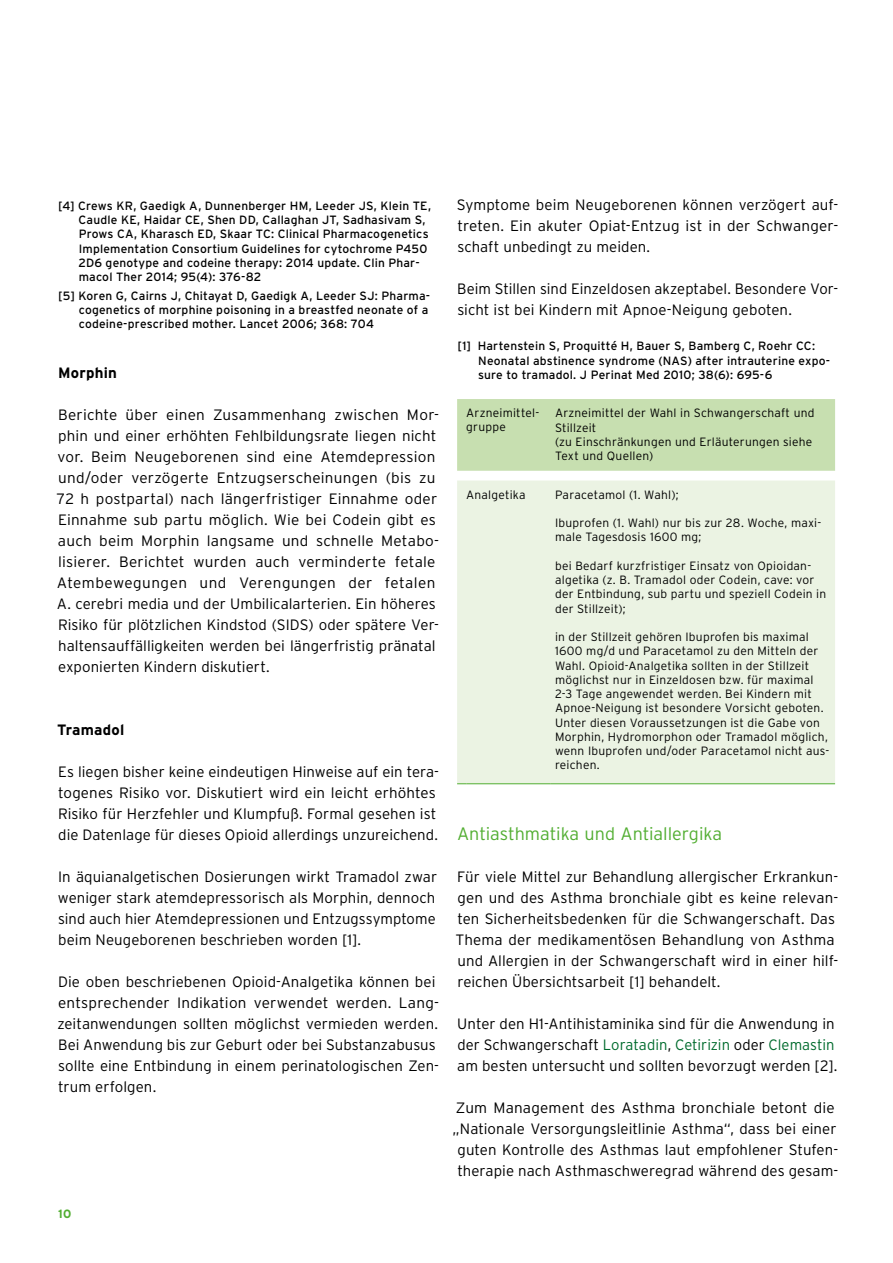
<style>
.page{position:relative;width:893px;height:1263px;background:#fff}
.page>*{position:absolute;margin:0;border:0;box-sizing:border-box;transform-origin:0 0}
.t1{font:300 18px "Interstate";letter-spacing:-.005em;color:#52ae32}
.t2{font:300 15px/21px "Interstate";letter-spacing:.005em;color:#000}
.t3{font:700 15px "Interstate";letter-spacing:.015em;color:#000}
.t4{font:300 12px/14.2px "Interstate";letter-spacing:.02em;color:#000}
.t5{font:12px/14.2px "Interstate";letter-spacing:.015em;color:#000}
.t6{font:700 12px "Interstate";color:#52ae32}
.s1{color:#006b2d}
</style>
<div class="page">
<div style="left:457px;top:399px;width:378px;height:72px;background:#c7dfb0"></div>
<div style="left:457px;top:480px;width:378px;height:303px;background:#ebf3e3"></div>
<hr style="left:466px;top:783px;width:85px;height:1px;background:#52ae32">
<hr style="left:551px;top:783px;width:284px;height:1px;background:#52ae32">
<p class="t5" style="left:78px;top:199px;width:354px;text-indent:-20px">[4] Crews KR, Gaedigk A, Dunnenberger HM, Leeder JS, Klein TE, Caudle KE, Haidar CE, Shen DD, Callaghan JT, Sadhasivam S, Prows CA, Kharasch ED, Skaar TC: Clinical Pharmacogenetics Implementation Consortium Guidelines for cytochrome P450<br>2D6 genotype and codeine therapy: 2014 update. Clin Phar&shy;macol Ther 2014; 95(4): 376-82</p>
<p class="t5" style="left:79px;top:288px;width:353px;text-indent:-20px">[5] Koren G, Cairns J, Chitayat D, Gaedigk A, Leeder SJ: Pharma&shy;cogenetics of morphine poisoning in a breastfed neonate of a codeine-prescribed mother. Lancet 2006; 368: 704</p>
<p class="t3" style="left:58px;top:364px;width:60px">Morphin</p>
<p class="t2" style="left:57px;top:404px;width:384px">Berichte über einen Zusammenhang zwischen Mor&shy;phin und einer erhöhten Fehlbildungsrate liegen nicht vor. Beim Neugeborenen sind eine Atemdepression und/oder verzögerte Entzugserscheinungen (bis zu 72 h postpartal) nach längerfristiger Einnahme oder Einnahme sub partu möglich. Wie bei Codein gibt es auch beim Morphin langsame und schnelle Metabo&shy;lisierer. Berichtet wurden auch verminderte fetale Atembewegungen und Verengungen der fetalen A. cerebri media und der Umbilicalarterien. Ein höheres Risiko für plötzlichen Kindstod (SIDS) oder spätere Ver&shy;haltensauffälligkeiten werden bei längerfristig pränatal exponierten Kindern diskutiert.</p>
<p class="t3" style="left:57px;top:721px;width:69px">Tramadol</p>
<p class="t2" style="left:58px;top:761px;width:382px">Es liegen bisher keine eindeutigen Hinweise auf ein tera&shy;togenes Risiko vor. Diskutiert wird ein leicht erhöhtes Risiko für Herzfehler und Klumpfuß. Formal gesehen ist die Datenlage für dieses Opioid allerdings unzureichend.</p>
<p class="t2" style="left:58px;top:866px;width:381px;text-align:justify">In äquianalgetischen Dosierungen wirkt Tramadol zwar weniger stark atemdepressorisch als Morphin, dennoch sind auch hier Atemdepressionen und Entzugssymptome beim Neugeborenen beschrieben worden [1].</p>
<p class="t2" style="left:57px;top:971px;width:383px">Die oben beschriebenen Opioid-Analgetika können bei entsprechender Indikation verwendet werden. Lang&shy;zeitanwendungen sollten möglichst vermieden werden.<br>Bei Anwendung bis zur Geburt oder bei Substanzabusus sollte eine Entbindung in einem perinatologischen Zen&shy;trum erfolgen.</p>
<p class="t6" style="left:58px;top:1206px;width:15px">10</p>
<p class="t2" style="left:457px;top:194px;width:383px;text-align:justify">Symptome beim Neugeborenen können verzögert auf&shy;treten. Ein akuter Opiat-Entzug ist in der Schwanger&shy;schaft unbedingt zu meiden.</p>
<p class="t2" style="left:457px;top:278px;width:382px">Beim Stillen sind Einzeldosen akzeptabel. Besondere Vor&shy;sicht ist bei Kindern mit Apnoe-Neigung geboten.</p>
<p class="t5" style="left:478px;top:339px;width:354px;text-indent:-20px">[1] Hartenstein S, Proquitté H, Bauer S, Bamberg C, Roehr CC:<br>Neonatal abstinence syndrome (NAS) after intrauterine expo&shy;sure to tramadol. J Perinat Med 2010; 38(6): 695-6</p>
<p class="t4" style="left:466px;top:406px;width:75px">Arzneimittel&shy;gruppe</p>
<p class="t4" style="left:555px;top:406px;width:261px">Arzneimittel der Wahl in Schwangerschaft und<br>Stillzeit<br>(zu Einschränkungen und Erläuterungen siehe<br>Text und Quellen)</p>
<p class="t4" style="left:466px;top:487px;width:61px">Analgetika</p>
<p class="t4" style="left:555px;top:487px;width:125px">Paracetamol (1. Wahl);</p>
<p class="t4" style="left:555px;top:516px;width:268px">Ibuprofen (1. Wahl) nur bis zur 28. Woche, maxi&shy;male Tagesdosis 1600 mg;</p>
<p class="t4" style="left:555px;top:558px;width:273px">bei Bedarf kurzfristiger Einsatz von Opioidan&shy;algetika (z. B. Tramadol oder Codein, cave: vor der Entbindung, sub partu und speziell Codein in der Stillzeit);</p>
<p class="t4" style="left:555px;top:630px;width:276px">in der Stillzeit gehören Ibuprofen bis maximal 1600 mg/d und Paracetamol zu den Mitteln der Wahl. Opioid-Analgetika sollten in der Stillzeit möglichst nur in Einzeldosen bzw. für maximal 2-3 Tage angewendet werden. Bei Kindern mit Apnoe-Neigung ist besondere Vorsicht geboten.<br>Unter diesen Voraussetzungen ist die Gabe von Morphin, Hydromorphon oder Tramadol möglich, wenn Ibuprofen und/oder Paracetamol nicht aus&shy;reichen.</p>
<p class="t1" style="left:457px;top:823px;width:267px">Antiasthmatika und Antiallergika</p>
<p class="t2" style="left:455px;top:866px;width:384px">Für viele Mittel zur Behandlung allergischer Erkrankun&shy;gen und des Asthma bronchiale gibt es keine relevan&shy;ten Sicherheitsbedenken für die Schwangerschaft. Das Thema der medikamentösen Behandlung von Asthma und Allergien in der Schwangerschaft wird in einer hilf&shy;reichen Übersichtsarbeit [1] behandelt.</p>
<p class="t2" style="left:457px;top:1013px;width:382px">Unter den H1-Antihistaminika sind für die Anwendung in der Schwangerschaft <span class="s1">Loratadin</span>, <span class="s1">Cetirizin</span> oder <span class="s1">Clemastin </span>am besten untersucht und sollten bevorzugt werden [2].</p>
<p class="t2" style="left:453px;top:1097px;width:387px;text-align:center">Zum Management des Asthma bronchiale betont die „Nationale Versorgungsleitlinie Asthma“, dass bei einer guten Kontrolle des Asthmas laut empfohlener Stufen&shy;therapie nach Asthmaschweregrad während des gesam-</p>
</div>
